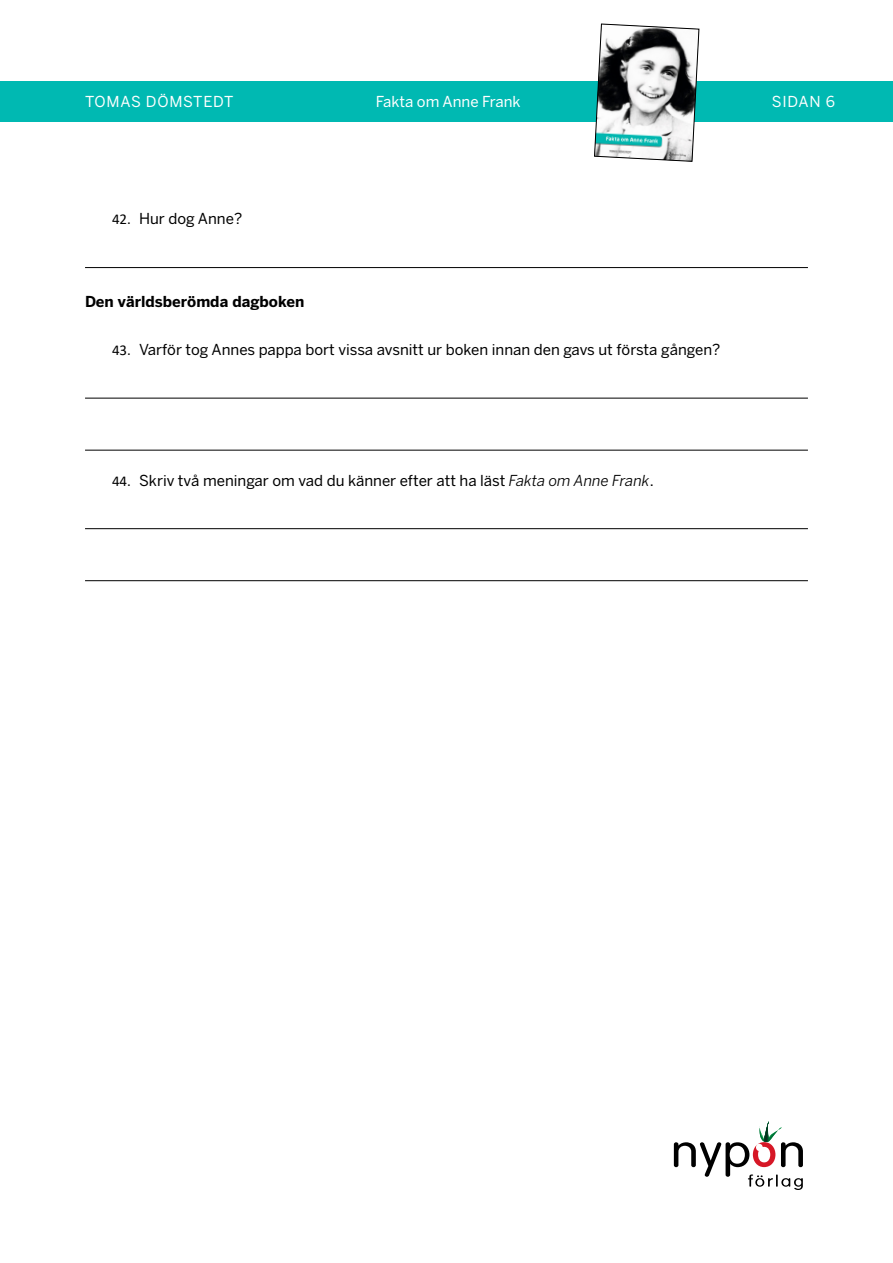
<style>
.page{position:relative;width:893px;height:1263px;background:#fff}
.page>*{position:absolute;margin:0;border:0;box-sizing:border-box;transform-origin:0 0}
.t1{font:15px "Benton Sans";color:#000}
.t2{font:700 15px "Benton Sans";color:#000}
.t3{font:15px "Benton Sans";letter-spacing:.01em;color:#fff}
.t4{font:15px "Benton Sans";letter-spacing:.05em;color:#fff}
.s1{font-family:"Calibri"}
.s2{font-style:italic}
</style>
<div class="page">
<div style="left:0;top:81px;width:893px;height:40px;background:#00b9b2"></div>
<svg style="left:674px;top:1121px;width:129px;height:69px"></svg>
<svg style="left:594px;top:23px;width:105px;height:139px"></svg>
<hr style="left:85px;top:267px;width:723px;height:1px;background:#000">
<hr style="left:85px;top:398px;width:723px;height:1px;background:#000">
<hr style="left:85px;top:450px;width:723px;height:1px;background:#000">
<hr style="left:85px;top:528px;width:723px;height:1px;background:#000">
<hr style="left:85px;top:580px;width:723px;height:1px;background:#000">
<p class="t4" style="left:85px;top:93px;width:150px">TOMAS DÖMSTEDT</p>
<p class="t3" style="left:376px;top:93px;width:146px">Fakta om Anne Frank</p>
<p class="t3" style="left:772px;top:93px;width:65px">SIDAN 6</p>
<p class="t1" style="left:112px;top:210px;width:132px"><span class="s1">42.</span> Hur dog Anne?</p>
<p class="t2" style="left:85px;top:293px;width:221px">Den världsberömda dagboken</p>
<p class="t1" style="left:112px;top:341px;width:610px"><span class="s1">43.</span> Varför tog Annes pappa bort vissa avsnitt ur boken innan den gavs ut första gången?</p>
<p class="t1" style="left:112px;top:471px;width:543px"><span class="s1">44.</span> Skriv två meningar om vad du känner efter att ha läst <span class="s2">Fakta om Anne Frank</span>.</p>
</div>
